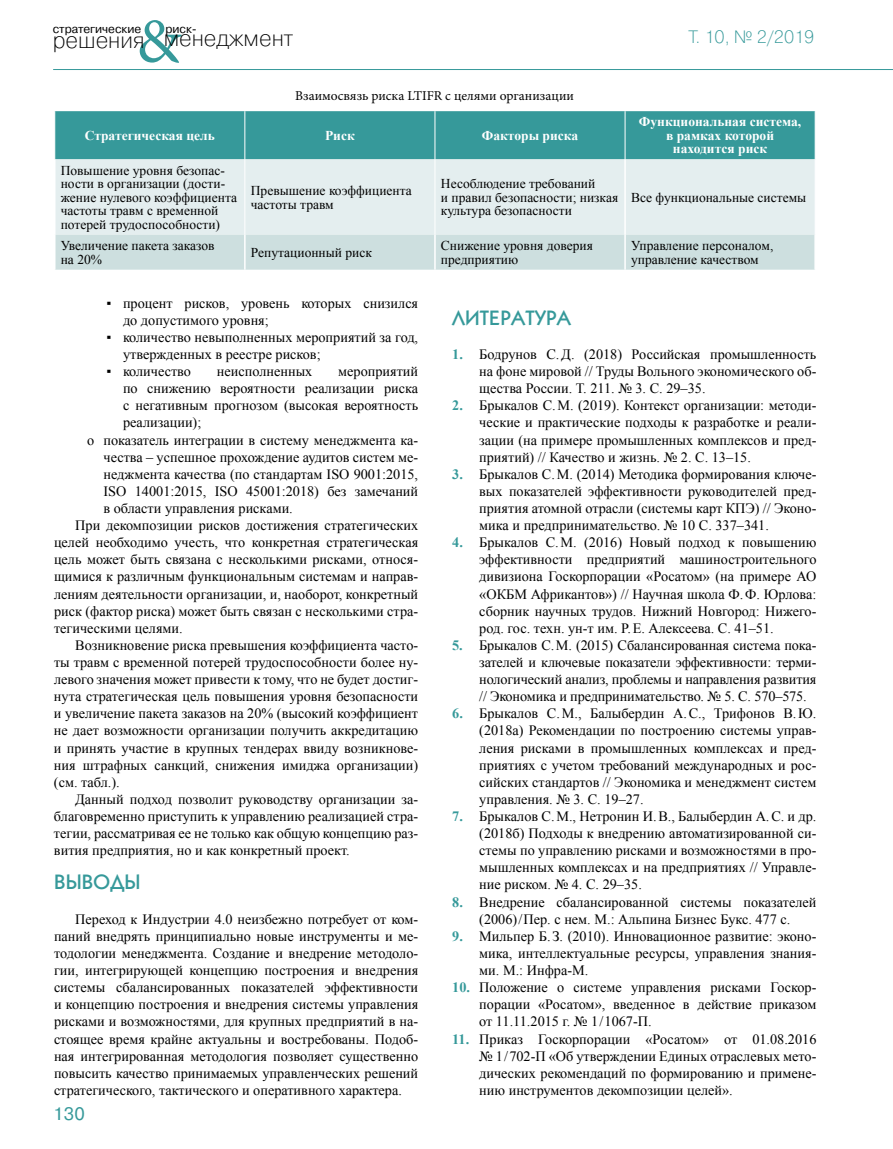
<style>
.page{position:relative;width:893px;height:1149px;background:#fff}
.page>*{position:absolute;margin:0;border:0;box-sizing:border-box;transform-origin:0 0}
.t1{font:63.15px "Minion Pro";color:#36999a}
.t2{font:22.65px "Pragmatica Light C";color:#000}
.t3{font:500 21px "Kabel C";color:#36999a}
.t4{font:18px "Pragmatica";color:#36999a}
.t5{font:17.85px "Pragmatica Light C";color:#36999a}
.t6{font:14.25px/17.1px "Times New Roman";color:#000;text-align:justify}
.t7{font:13.5px/13.5px "Times New Roman";color:#000}
.t8{font:700 13.5px/13.5px "Times New Roman";color:#fff;text-align:center}
.t9{font:13.5px "Minion Pro";color:#000}
.t10{font:11.85px "Pragmatica";color:#000}
.s1{font-weight:700;color:#36999a}
</style>
<div class="page">
<hr style="left:53px;top:69px;width:840px;height:1px;background:#36999a">
<div style="left:55px;top:111px;width:760px;height:48px;background:#36999a"></div>
<div style="left:56px;top:159px;width:759px;height:76px;background:#e4eeef"></div>
<div style="left:56px;top:235px;width:758px;height:34px;background:#cddfdf"></div>
<hr style="left:244px;top:111px;width:1px;height:48px;background:#fff">
<hr style="left:435px;top:111px;width:1px;height:48px;background:#fff">
<hr style="left:625px;top:111px;width:1px;height:48px;background:#fff">
<hr style="left:244px;top:159px;width:1px;height:76px;background:#fff">
<hr style="left:435px;top:159px;width:1px;height:76px;background:#fff">
<hr style="left:624px;top:159px;width:2px;height:76px;background:#fff">
<hr style="left:244px;top:235px;width:2px;height:34px;background:#fff">
<hr style="left:434px;top:235px;width:2px;height:34px;background:#fff">
<hr style="left:624px;top:235px;width:2px;height:34px;background:#fff">
<h1 class="t1" style="left:136px;top:-1px;width:46px">&amp;</h1>
<p class="t10" style="left:53px;top:22px;width:90px">cтратегические</p>
<p class="t10" style="left:165px;top:22px;width:33px">риск-</p>
<h2 class="t2" style="left:164px;top:26px;width:131px">менеджмент</h2>
<p class="t5" style="left:688px;top:27px;width:128px">Т. 10, № 2/2019</p>
<h2 class="t2" style="left:53px;top:27px;width:93px">решения</h2>
<p class="t9" style="left:295px;top:87px;width:281px">Взаимосвязь риска LTIFR с целями организации</p>
<p class="t8" style="left:85px;top:128px;width:132px">Стратегическая цель</p>
<p class="t8" style="left:325px;top:128px;width:31px">Риск</p>
<p class="t8" style="left:482px;top:128px;width:98px">Факторы риска</p>
<p class="t7" style="left:61px;top:163px;width:178px">Повышение уровня безопас&shy;ности в организации (дости&shy;жение нулевого коэффициента частоты травм с временной потерей трудоспособности)</p>
<p class="t7" style="left:251px;top:183px;width:163px">Превышение коэффициента частоты травм</p>
<p class="t7" style="left:441px;top:177px;width:179px">Несоблюдение требований<br>и правил безопасности; низкая культура безопасности</p>
<p class="t8" style="left:639px;top:115px;width:164px">Функциональная система, в рамках которой находится риск</p>
<p class="t7" style="left:631px;top:190px;width:177px">Все функциональные системы</p>
<p class="t7" style="left:61px;top:238px;width:155px">Увеличение пакета заказов на 20%</p>
<p class="t7" style="left:251px;top:245px;width:123px">Репутационный риск</p>
<p class="t7" style="left:441px;top:238px;width:153px">Снижение уровня доверия предприятию</p>
<p class="t7" style="left:631px;top:238px;width:144px">Управление персоналом, управление качеством</p>
<p class="t6" style="left:123px;top:294px;width:297px;text-indent:-17px">▪ процент рисков, уровень которых снизился до допустимого уровня;</p>
<p class="t6" style="left:123px;top:328px;width:297px;text-indent:-17px">▪ количество невыполненных мероприятий за год, утвержденных в реестре рисков;</p>
<p class="t6" style="left:106px;top:362px;width:86px">▪ количество</p>
<p class="t6" style="left:217px;top:362px;width:97px">неисполненных</p>
<p class="t6" style="left:338px;top:362px;width:81px">мероприятий</p>
<p class="t6" style="left:123px;top:379px;width:297px">по снижению вероятности реализации риска</p>
<p class="t6" style="left:123px;top:396px;width:297px">с негативным прогнозом (высокая вероятность</p>
<p class="t6" style="left:123px;top:414px;width:80px">реализации);</p>
<p class="t6" style="left:87px;top:431px;width:333px">o показатель интеграции в систему менеджмента ка-</p>
<p class="t6" style="left:104px;top:448px;width:316px">чества – успешное прохождение аудитов систем ме-</p>
<p class="t6" style="left:104px;top:465px;width:316px">неджмента качества (по стандартам ISO 9001:2015,</p>
<p class="t6" style="left:104px;top:482px;width:316px">ISO 14001:2015, ISO 45001:2018) без замечаний</p>
<p class="t6" style="left:104px;top:499px;width:191px">в области управления рисками.</p>
<p class="t6" style="left:75px;top:516px;width:344px">При декомпозиции рисков достижения стратегических</p>
<p class="t6" style="left:54px;top:533px;width:366px">целей необходимо учесть, что конкретная стратегическая</p>
<p class="t6" style="left:54px;top:550px;width:366px">цель может быть связана с несколькими рисками, относя-</p>
<p class="t6" style="left:54px;top:567px;width:366px">щимися к различным функциональным системам и направ-</p>
<p class="t6" style="left:54px;top:585px;width:366px">лениям деятельности организации, и, наоборот, конкретный</p>
<p class="t6" style="left:54px;top:602px;width:366px">риск (фактор риска) может быть связан с несколькими стра-</p>
<p class="t6" style="left:54px;top:619px;width:130px">тегическими целями.</p>
<p class="t6" style="left:75px;top:636px;width:344px">Возникновение риска превышения коэффициента часто-</p>
<p class="t6" style="left:54px;top:653px;width:366px">ты травм с временной потерей трудоспособности более ну-</p>
<p class="t6" style="left:54px;top:670px;width:366px">левого значения может привести к тому, что не будет достиг-</p>
<p class="t6" style="left:54px;top:687px;width:366px">нута стратегическая цель повышения уровня безопасности</p>
<p class="t6" style="left:54px;top:704px;width:366px">и увеличение пакета заказов на 20% (высокий коэффициент</p>
<p class="t6" style="left:54px;top:721px;width:366px">не дает возможности организации получить аккредитацию</p>
<p class="t6" style="left:54px;top:738px;width:366px">и принять участие в крупных тендерах ввиду возникнове-</p>
<p class="t6" style="left:54px;top:756px;width:366px">ния штрафных санкций, снижения имиджа организации)</p>
<p class="t6" style="left:54px;top:773px;width:67px">(см. табл.).</p>
<p class="t6" style="left:75px;top:790px;width:344px">Данный подход позволит руководству организации за-</p>
<p class="t6" style="left:54px;top:807px;width:366px">благовременно приступить к управлению реализацией стра-</p>
<p class="t6" style="left:54px;top:824px;width:366px">тегии, рассматривая ее не только как общую концепцию раз-</p>
<p class="t6" style="left:54px;top:841px;width:297px">вития предприятия, но и как конкретный проект.</p>
<h3 class="t3" style="left:54px;top:869px;width:88px">Выводы</h3>
<p class="t6" style="left:54px;top:909px;width:366px;text-indent:21px">Переход к Индустрии 4.0 неизбежно потребует от ком&shy;паний внедрять принципиально новые инструменты и ме&shy;тодологии менеджмента. Создание и внедрение методоло&shy;гии, интегрирующей концепцию построения и внедрения системы сбалансированных показателей эффективности и концепцию построения и внедрения системы управления рисками и возможностями, для крупных предприятий в на&shy;стоящее время крайне актуальны и востребованы. Подоб&shy;ная интегрированная методология позволяет существенно повысить качество принимаемых управленческих решений стратегического, тактического и оперативного характера.</p>
<p class="t4" style="left:53px;top:1102px;width:33px">130</p>
<h3 class="t3" style="left:452px;top:304px;width:121px">Литература</h3>
<p class="t6" style="left:479px;top:345px;width:339px;text-indent:-27px"><span class="s1">1.</span> Бодрунов С.Д. (2018) Российская промышленность на фоне мировой // Труды Вольного экономического об&shy;щества России. Т. 211. № 3. С. 29–35.</p>
<p class="t6" style="left:479px;top:396px;width:339px;text-indent:-27px"><span class="s1">2.</span> Брыкалов С.М. (2019). Контекст организации: методи&shy;ческие и практические подходы к разработке и реали&shy;зации (на примере промышленных комплексов и пред&shy;приятий) // Качество и жизнь. № 2. С. 13–15.</p>
<p class="t6" style="left:479px;top:465px;width:339px;text-indent:-27px"><span class="s1">3.</span> Брыкалов С.М. (2014) Методика формирования ключе&shy;вых показателей эффективности руководителей пред&shy;приятия атомной отрасли (системы карт КПЭ) // Эконо&shy;мика и предпринимательство. № 10 С. 337–341.</p>
<p class="t6" style="left:479px;top:533px;width:339px;text-indent:-27px"><span class="s1">4.</span> Брыкалов С.М. (2016) Новый подход к повышению эффективности предприятий машиностроительного дивизиона Госкорпорации «Росатом» (на примере АО «ОКБМ Африкантов») // Научная школа Ф.Ф. Юрлова: сборник научных трудов. Нижний Новгород: Нижего&shy;род. гос. техн. ун-т им. Р.Е. Алексеева. С. 41–51.</p>
<p class="t6" style="left:479px;top:636px;width:339px;text-indent:-27px"><span class="s1">5.</span> Брыкалов С.М. (2015) Сбалансированная система пока&shy;зателей и ключевые показатели эффективности: терми&shy;нологический анализ, проблемы и направления развития // Экономика и предпринимательство. № 5. С. 570–575.</p>
<p class="t6" style="left:479px;top:704px;width:339px;text-indent:-27px"><span class="s1">6.</span> Брыкалов С.М., Балыбердин А.С., Трифонов В.Ю. (2018а) Рекомендации по построению системы управ&shy;ления рисками в промышленных комплексах и пред&shy;приятиях с учетом требований международных и рос&shy;сийских стандартов // Экономика и менеджмент систем управления. № 3. С. 19–27.</p>
<p class="t6" style="left:479px;top:807px;width:339px;text-indent:-27px"><span class="s1">7.</span> Брыкалов С.М., Нетронин И.В., Балыбердин А.С. и др. (2018б) Подходы к внедрению автоматизированной си&shy;стемы по управлению рисками и возможностями в про&shy;мышленных комплексах и на предприятиях // Управле&shy;ние риском. № 4. С. 29–35.</p>
<p class="t6" style="left:452px;top:892px;width:366px;text-align:center"><span class="s1">8.</span> Внедрение сбалансированной системы показателей (2006) / Пер. с нем. М.: Альпина Бизнес Букс. 477 с.</p>
<p class="t6" style="left:479px;top:927px;width:339px;text-indent:-27px"><span class="s1">9.</span> Мильпер Б.З. (2010). Инновационное развитие: эконо&shy;мика, интеллектуальные ресурсы, управления знания&shy;ми. М.: Инфра-М.</p>
<p class="t6" style="left:479px;top:978px;width:339px;text-indent:-27px"><span class="s1">10.</span> Положение о системе управления рисками Госкор&shy;порации «Росатом», введенное в действие приказом от 11.11.2015 г. № 1 / 1067‑П.</p>
<p class="t6" style="left:479px;top:1029px;width:339px;text-indent:-27px"><span class="s1">11.</span> Приказ Госкорпорации «Росатом» от 01.08.2016 № 1 / 702‑П «Об утверждении Единых отраслевых мето&shy;дических рекомендаций по формированию и примене&shy;нию инструментов декомпозиции целей».</p>
</div>
